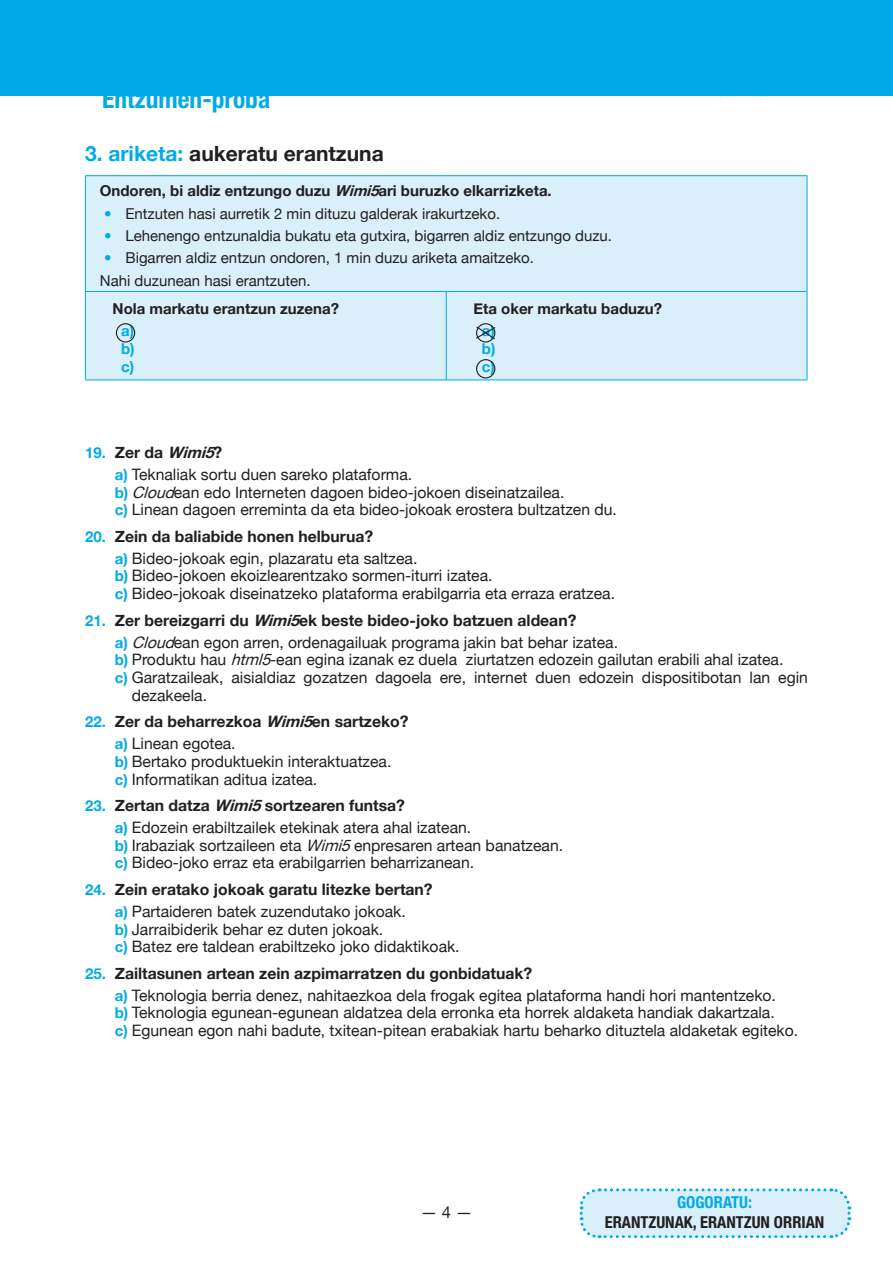
<style>
.page{position:relative;width:893px;height:1263px;background:#fff}
.page>*{position:absolute;margin:0;border:0;box-sizing:border-box;transform-origin:0 0}
.t1{font:700 condensed 25.5px "Helvetica Neue LT Pro";color:#00abe7}
.AriketaIzenburua{font:700 21px "Helvetica Neue";color:#231f20}
.t2{font:700 condensed 16.5px "Helvetica Neue LT Pro";color:#231f20}
.t3{font:700 condensed 16.5px "Helvetica Neue LT Pro";color:#00abe7}
.t4{font:16.5px "Helvetica Neue";color:#231f20}
.Erantzuna{font:15.75px/17.7px "Helvetica Neue";color:#231f20}
.Galdera{font:700 15.75px "Helvetica Neue";color:#231f20}
.Ariketenazalpena{font:15px "Helvetica Neue";color:#231f20}
.Ariketenazalpena-2{font:700 15px "Helvetica Neue";color:#231f20}
.Normala{font:700 15px "Helvetica Neue";color:#231f20}
.Erantzuna-2{font:700 15px "Helvetica Neue";color:#00abe7}
.s1{color:#00abe7}
.s2{font-style:italic}
.s3{font-weight:700;color:#00abe7}
.s4{font-size:15px;color:#00abe7}
.s5{font-weight:700;font-size:15px;color:#00abe7}
</style>
<div class="page">
<svg style="left:579px;top:1188px;width:273px;height:51px;background:#d1edf9"></svg>
<div style="left:0;top:0;width:893px;height:96px;background:#00abe7"></div>
<div style="left:86px;top:176px;width:721px;height:204px;background:#d9effa"></div>
<hr style="left:85px;top:175px;width:361px;height:1px;background:#00abe7">
<hr style="left:85px;top:176px;width:1px;height:115px;background:#00abe7">
<hr style="left:446px;top:175px;width:361px;height:1px;background:#00abe7">
<hr style="left:807px;top:176px;width:1px;height:115px;background:#00abe7">
<hr style="left:85px;top:291px;width:361px;height:1px;background:#00abe7">
<hr style="left:85px;top:292px;width:1px;height:88px;background:#00abe7">
<hr style="left:446px;top:291px;width:361px;height:1px;background:#00abe7">
<hr style="left:446px;top:292px;width:1px;height:88px;background:#00abe7">
<hr style="left:807px;top:292px;width:1px;height:88px;background:#00abe7">
<hr style="left:85px;top:380px;width:361px;height:1px;background:#00abe7">
<hr style="left:446px;top:380px;width:361px;height:1px;background:#00abe7">
<div style="left:116px;top:323px;width:19px;height:19px;border:1px solid #231f20;border-radius:50%"></div>
<div style="left:476px;top:323px;width:19px;height:19px;border:1px solid #231f20;border-radius:50%"></div>
<div style="left:476px;top:359px;width:19px;height:19px;border:1px solid #231f20;border-radius:50%"></div>
<svg style="left:475px;top:325px;width:22px;height:15px"></svg>
<h1 class="t1" style="left:102px;top:83px;width:169px">Entzumen-proba</h1>
<p class="AriketaIzenburua" style="left:85px;top:140px;width:300px"><span class="s1">3. ariketa:</span> aukeratu erantzuna</p>
<p class="Ariketenazalpena-2" style="left:100px;top:182px;width:453px">Ondoren, bi aldiz entzungo duzu <span class="s2">Wimi5</span>ari buruzko elkarrizketa.</p>
<p class="Ariketenazalpena" style="left:104px;top:204px;width:398px"><span class="s3">•</span> Entzuten hasi aurretik 2 min dituzu galderak irakurtzeko.</p>
<p class="Ariketenazalpena" style="left:104px;top:226px;width:509px"><span class="s3">•</span> Lehenengo entzunaldia bukatu eta gutxira, bigarren aldiz entzungo duzu.</p>
<p class="Ariketenazalpena" style="left:104px;top:249px;width:431px"><span class="s3">•</span> Bigarren aldiz entzun ondoren, 1 min duzu ariketa amaitzeko.</p>
<p class="Ariketenazalpena" style="left:100px;top:271px;width:212px">Nahi duzunean hasi erantzuten.</p>
<p class="Normala" style="left:113px;top:300px;width:228px">Nola markatu erantzun zuzena?</p>
<p class="Erantzuna-2" style="left:121px;top:322px;width:15px">a)</p>
<p class="Erantzuna-2" style="left:121px;top:339px;width:15px">b)</p>
<p class="Erantzuna-2" style="left:121px;top:357px;width:15px">c)</p>
<p class="Normala" style="left:473px;top:300px;width:190px">Eta oker markatu baduzu?</p>
<p class="Erantzuna-2" style="left:482px;top:322px;width:15px">a)</p>
<p class="Erantzuna-2" style="left:482px;top:339px;width:15px">b)</p>
<p class="Erantzuna-2" style="left:482px;top:357px;width:15px">c)</p>
<p class="Galdera" style="left:85px;top:442px;width:139px"><span class="s4">19.</span> Zer da <span class="s2">Wimi5</span>?</p>
<p class="Erantzuna" style="left:115px;top:465px;width:299px"><span class="s5">a)</span> Teknaliak sortu duen sareko plataforma.</p>
<p class="Erantzuna" style="left:115px;top:483px;width:451px"><span class="s5">b)</span> <span class="s2">Cloud</span>ean edo Interneten dagoen bideo-jokoen diseinatzailea.</p>
<p class="Erantzuna" style="left:115px;top:501px;width:504px"><span class="s5">c)</span> Linean dagoen erreminta da eta bideo-jokoak erostera bultzatzen du.</p>
<p class="Galdera" style="left:85px;top:526px;width:290px"><span class="s4">20.</span> Zein da baliabide honen helburua?</p>
<p class="Erantzuna" style="left:115px;top:549px;width:304px"><span class="s5">a)</span> Bideo-jokoak egin, plazaratu eta saltzea.</p>
<p class="Erantzuna" style="left:115px;top:567px;width:379px"><span class="s5">b)</span> Bideo-jokoen ekoizlearentzako sormen-iturri izatea.</p>
<p class="Erantzuna" style="left:115px;top:584px;width:502px"><span class="s5">c)</span> Bideo-jokoak diseinatzeko plataforma erabilgarria eta erraza eratzea.</p>
<p class="Galdera" style="left:85px;top:610px;width:493px"><span class="s4">21.</span> Zer bereizgarri du <span class="s2">Wimi5</span>ek beste bideo-joko batzuen aldean?</p>
<p class="Erantzuna" style="left:115px;top:633px;width:505px"><span class="s5">a)</span> <span class="s2">Cloud</span>ean egon arren, ordenagailuak programa jakin bat behar izatea.</p>
<p class="Erantzuna" style="left:115px;top:651px;width:670px"><span class="s5">b)</span> Produktu hau <span class="s2">html5</span>-ean egina izanak ez duela ziurtatzen edozein gailutan erabili ahal izatea.</p>
<p class="Erantzuna" style="left:132px;top:668px;width:678px;text-indent:-17px"><span class="s5">c)</span> Garatzaileak, aisialdiaz gozatzen dagoela ere, internet duen edozein dispositibotan lan egin dezakeela.</p>
<p class="Galdera" style="left:85px;top:712px;width:325px"><span class="s4">22.</span> Zer da beharrezkoa <span class="s2">Wimi5</span>en sartzeko?</p>
<p class="Erantzuna" style="left:115px;top:734px;width:122px"><span class="s5">a)</span> Linean egotea.</p>
<p class="Erantzuna" style="left:115px;top:752px;width:278px"><span class="s5">b)</span> Bertako produktuekin interaktuatzea.</p>
<p class="Erantzuna" style="left:115px;top:770px;width:204px"><span class="s5">c)</span> Informatikan aditua izatea.</p>
<p class="Galdera" style="left:85px;top:796px;width:321px"><span class="s4">23.</span> Zertan datza <span class="s2">Wimi5</span>sortzearen funtsa?</p>
<p class="Erantzuna" style="left:115px;top:818px;width:358px"><span class="s5">a)</span> Edozein erabiltzailek etekinak atera ahal izatean.</p>
<p class="Erantzuna" style="left:115px;top:836px;width:450px"><span class="s5">b)</span> Irabaziak sortzaileen eta <span class="s2">Wimi5</span>enpresaren artean banatzean.</p>
<p class="Erantzuna" style="left:115px;top:854px;width:361px"><span class="s5">c)</span> Bideo-joko erraz eta erabilgarrien beharrizanean.</p>
<p class="Galdera" style="left:85px;top:879px;width:349px"><span class="s4">24.</span> Zein eratako jokoak garatu litezke bertan?</p>
<p class="Erantzuna" style="left:115px;top:902px;width:292px"><span class="s5">a)</span> Partaideren batek zuzendutako jokoak.</p>
<p class="Erantzuna" style="left:115px;top:920px;width:270px"><span class="s5">b)</span> Jarraibiderik behar ez duten jokoak.</p>
<p class="Erantzuna" style="left:115px;top:937px;width:346px"><span class="s5">c)</span> Batez ere taldean erabiltzeko joko didaktikoak.</p>
<p class="Galdera" style="left:85px;top:963px;width:449px"><span class="s4">25.</span> Zailtasunen artean zein azpimarratzen du gonbidatuak?</p>
<p class="Erantzuna" style="left:115px;top:986px;width:663px"><span class="s5">a)</span> Teknologia berria denez, nahitaezkoa dela frogak egitea plataforma handi hori mantentzeko.</p>
<p class="Erantzuna" style="left:115px;top:1004px;width:661px"><span class="s5">b)</span> Teknologia egunean-egunean aldatzea dela erronka eta horrek aldaketa handiak dakartzala.</p>
<p class="Erantzuna" style="left:115px;top:1021px;width:685px"><span class="s5">c)</span> Egunean egon nahi badute, txitean-pitean erabakiak hartu beharko dituztela aldaketak egiteko.</p>
<p class="t4" style="left:421px;top:1202px;width:53px">— 4 —</p>
<p class="t3" style="left:677px;top:1192px;width:76px">GOGORATU:</p>
<p class="t2" style="left:605px;top:1212px;width:221px">ERANTZUNAK, ERANTZUN ORRIAN</p>
</div>
